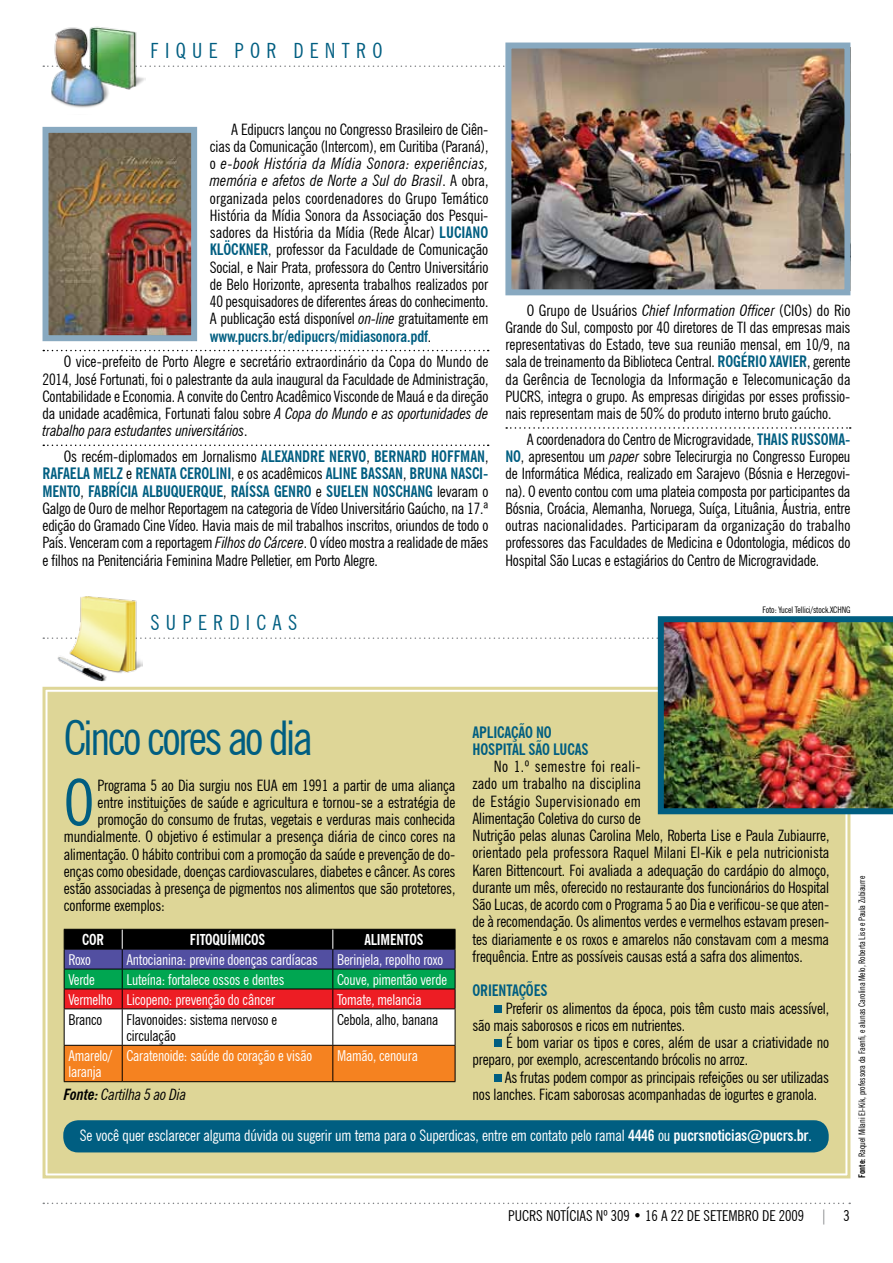
<style>
.page{position:relative;width:893px;height:1263px;background:#fff}
.page>*{position:absolute;margin:0;border:0;box-sizing:border-box;transform-origin:0 0}
.t1{font:condensed 63.45px "News Gothic BT";color:#005e81}
.t2{font:condensed 48px "News Gothic BT";letter-spacing:-.05em;color:#005e81}
.t3{font:condensed 21px "News Gothic BT";color:#005e81}
.t4{font:condensed 15.75px/17.2px "News Gothic BT";letter-spacing:-.01em;color:#000;text-align:justify}
.t5{font:condensed 15.75px "News Gothic BT";letter-spacing:-.01em;color:#fff}
.t6{font:700 condensed 15.75px "News Gothic BT";letter-spacing:-.01em;color:#005e81}
.t7{font:italic condensed 15.75px "News Gothic BT";letter-spacing:-.01em;color:#000}
.t8{font:condensed 15px/16.5px "News Gothic BT";letter-spacing:-.01em;color:#fff}
.t9{font:condensed 15px/16.5px "News Gothic BT";letter-spacing:-.01em;color:#000}
.t10{font:700 condensed 15px "News Gothic BT";letter-spacing:-.01em;color:#fff}
.t11{font:condensed 9px "News Gothic BT";letter-spacing:-.01em;color:#000}
.s1{font-style:italic}
.s2{font-weight:700;color:#005e81}
.s3{font-weight:700}
.s4{color:#808285}
</style>
<div class="page">
<svg style="left:42px;top:685px;width:810px;height:494px"></svg>
<div style="left:47px;top:691px;width:799px;height:483px;background:#ded697"></div>
<svg style="left:43px;top:350px;width:446px;height:1px"></svg>
<svg style="left:43px;top:445px;width:446px;height:1px"></svg>
<div style="left:63px;top:1120px;width:766px;height:32px;background:#005e81;border-radius:15px"></div>
<svg style="left:506px;top:427px;width:345px;height:2px"></svg>
<svg style="left:43px;top:65px;width:462px;height:2px"></svg>
<svg style="left:43px;top:637px;width:615px;height:2px"></svg>
<img style="left:49px;top:26px;width:96px;height:82px">
<img style="left:56px;top:596px;width:86px;height:86px">
<svg style="left:43px;top:1202px;width:807px;height:2px"></svg>
<img style="left:658px;top:616px;width:235px;height:198px">
<svg style="left:64px;top:929px;width:392px;height:153px"></svg>
<div style="left:494px;top:1005px;width:8px;height:8px;background:#005e81"></div>
<div style="left:494px;top:1039px;width:8px;height:8px;background:#005e81"></div>
<div style="left:494px;top:1074px;width:8px;height:8px;background:#005e81"></div>
<img style="left:42px;top:126px;width:156px;height:216px">
<img style="left:512px;top:50px;width:331px;height:238px">
<div style="left:505px;top:43px;width:345px;height:252px;border:6px solid #88a9c0"></div>
<h3 class="t3" style="left:43px;top:38px;width:33px">fi</h3>
<h3 class="t3" style="left:176px;top:38px;width:30px">q ue</h3>
<h3 class="t3" style="left:235px;top:38px;width:15px">por</h3>
<h3 class="t3" style="left:293px;top:38px;width:16px">dentro</h3>
<p class="t4" style="left:210px;top:120px;width:280px;text-indent:21px">A Edipucrs lançou no Congresso Brasileiro de Ciên&shy;cias da Comunicação (Intercom), em Curitiba (Paraná), o <span class="s1">e-book História da Mídia Sonora: experiências, memória e afetos de Norte a Sul do Brasil</span>. A obra, organizada pelos coordenadores do Grupo Temático História da Mídia Sonora da Associação dos Pesqui&shy;sadores da História da Mídia (Rede Alcar) <span class="s2">LUCIANO KLÖCKNER</span>, professor da Faculdade de Comunicação Social, e Nair Prata, professora do Centro Universitário de Belo Horizonte, apresenta trabalhos realizados por 40 pesquisadores de diferentes áreas do conhecimento.<br>A publicação está disponível <span class="s1">on-line</span> gratuitamente em <span class="s2">www.pucrs.br/edipucrs/midiasonora.pdf</span>.</p>
<p class="t4" style="left:42px;top:353px;width:448px;text-indent:21px">O vice-prefeito de Porto Alegre e secretário extraordinário da Copa do Mundo de 2014, José Fortunati, foi o palestrante da aula inaugural da Faculdade de Administração, Contabilidade e Economia. A convite do Centro Acadêmico Visconde de Mauá e da direção da unidade acadêmica, Fortunati falou sobre <span class="s1">A Copa do Mundo e as oportunidades de trabalho para estudantes universitários</span>.</p>
<p class="t4" style="left:42px;top:448px;width:447px;text-indent:21px">Os recém-diplomados em Jornalismo <span class="s2">ALEXANDRE NERVO</span>, <span class="s2">BERNARD HOFFMAN</span>, <span class="s2">RAFAELA MELZ</span> e <span class="s2">RENATA CEROLINI</span>, e os acadêmicos <span class="s2">ALINE BASSAN</span>, <span class="s2">BRUNA NASCI-MENTO</span>, <span class="s2">FABRÍCIA ALBUQUERQUE</span>, <span class="s2">RAÍSSA GENRO</span> e <span class="s2">SUELEN NOSCHANG</span> levaram o Galgo de Ouro de melhor Reportagem na categoria de Vídeo Universitário Gaúcho, na 17.ª edição do Gramado Cine Vídeo. Havia mais de mil trabalhos inscritos, oriundos de todo o País. Venceram com a reportagem <span class="s1">Filhos do Cárcere</span>. O vídeo mostra a realidade de mães e filhos na Penitenciária Feminina Madre Pelletier, em Porto Alegre.</p>
<h3 class="t3" style="left:43px;top:610px;width:23px">superdicas</h3>
<p class="t4" style="left:505px;top:301px;width:347px;text-indent:21px">O Grupo de Usuários <span class="s1">Chief Information Officer</span> (CIOs) do Rio Grande do Sul, composto por 40 diretores de TI das empresas mais representativas do Estado, teve sua reunião mensal, em 10/9, na sala de treinamento da Biblioteca Central. <span class="s2">ROGÉRIO XAVIER</span>, gerente da Gerência de Tecnologia da Informação e Telecomunicação da PUCRS, integra o grupo. As empresas dirigidas por esses profissio&shy;nais representam mais de 50% do produto interno bruto gaúcho.</p>
<p class="t4" style="left:505px;top:430px;width:347px;text-indent:21px">A coordenadora do Centro de Microgravidade, <span class="s2">THAIS RUSSOMA-NO</span>, apresentou um <span class="s1">paper</span> sobre Telecirurgia no Congresso Europeu de Informática Médica, realizado em Sarajevo (Bósnia e Herzegovi&shy;na). O evento contou com uma plateia composta por participantes da Bósnia, Croácia, Alemanha, Noruega, Suíça, Lituânia, Áustria, entre outras nacionalidades. Participaram da organização do trabalho professores das Faculdades de Medicina e Odontologia, médicos do Hospital São Lucas e estagiários do Centro de Microgravidade.</p>
<p class="t11" style="left:762px;top:604px;width:89px">Foto: Yucel Tellici/stock.XCHNG</p>
<h2 class="t2" style="left:64px;top:708px;width:250px">Cinco cores ao dia</h2>
<h1 class="t1" style="left:64px;top:764px;width:32px">O</h1>
<p class="t4" style="left:97px;top:776px;width:359px">Programa 5 ao Dia surgiu nos EUA em 1991 a partir de uma aliança</p>
<p class="t4" style="left:97px;top:793px;width:359px">entre instituições de saúde e agricultura e tornou-se a estratégia de</p>
<p class="t4" style="left:97px;top:811px;width:359px">promoção do consumo de frutas, vegetais e verduras mais conhecida</p>
<p class="t4" style="left:64px;top:828px;width:393px">mundialmente. O objetivo é estimular a presença diária de cinco cores na</p>
<p class="t4" style="left:64px;top:845px;width:393px">alimentação. O hábito contribui com a promoção da saúde e prevenção de do-</p>
<p class="t4" style="left:64px;top:862px;width:393px">enças como obesidade, doenças cardiovasculares, diabetes e câncer. As cores</p>
<p class="t4" style="left:64px;top:880px;width:393px">estão associadas à presença de pigmentos nos alimentos que são protetores,</p>
<p class="t4" style="left:64px;top:897px;width:103px">conforme exemplos:</p>
<p class="t10" style="left:82px;top:930px;width:23px">Cor</p>
<p class="t10" style="left:190px;top:930px;width:76px">Fitoquímicos</p>
<p class="t10" style="left:364px;top:930px;width:60px">Ali mentos</p>
<p class="t8" style="left:68px;top:951px;width:24px">Roxo</p>
<p class="t8" style="left:126px;top:951px;width:193px">Antocianina: previne doenças cardíacas</p>
<p class="t8" style="left:337px;top:951px;width:108px">Berinjela, repolho roxo</p>
<p class="t8" style="left:68px;top:971px;width:28px">Verde</p>
<p class="t8" style="left:126px;top:971px;width:159px">Luteína: fortalece ossos e dentes</p>
<p class="t8" style="left:337px;top:971px;width:111px">Couve, pimentão verde</p>
<p class="t8" style="left:68px;top:991px;width:208px">Vermelho Licopeno: prevenção do câncer</p>
<p class="t8" style="left:337px;top:991px;width:86px">Tomate, melancia</p>
<p class="t9" style="left:68px;top:1011px;width:35px">Branco</p>
<p class="t9" style="left:126px;top:1011px;width:152px">Flavonoides: sistema nervoso e circulação</p>
<p class="t9" style="left:337px;top:1011px;width:103px">Cebola, alho, banana</p>
<p class="t8" style="left:68px;top:1047px;width:45px">Amarelo/ laranja</p>
<p class="t8" style="left:126px;top:1047px;width:187px">Caratenoide: saúde do coração e visão</p>
<p class="t8" style="left:337px;top:1047px;width:82px">Mamão, cenoura</p>
<p class="t6" style="left:472px;top:722px;width:14px">Aplica</p>
<p class="t6" style="left:511px;top:722px;width:42px">ção no</p>
<p class="t6" style="left:472px;top:739px;width:23px">Hospital</p>
<p class="t6" style="left:529px;top:739px;width:39px">São Lucas</p>
<p class="t4" style="left:472px;top:758px;width:358px;text-align:left;text-indent:21px">No 1.º semestre foi reali-<br>zado um trabalho na disciplina<br>de Estágio Supervisionado em<br>Alimentação Coletiva do curso de<br>Nutrição pelas alunas Carolina Melo, Roberta Lise e Paula Zubiaurre, orientado pela professora Raquel Milani El-Kik e pela nutricionista Karen Bittencourt. Foi avaliada a adequação do cardápio do almoço, durante um mês, oferecido no restaurante dos funcionários do Hospital São Lucas, de acordo com o Programa 5 ao Dia e verificou-se que aten&shy;de à recomendação. Os alimentos verdes e vermelhos estavam presen&shy;tes diariamente e os roxos e amarelos não constavam com a mesma frequência. Entre as possíveis causas está a safra dos alimentos.</p>
<p class="t6" style="left:472px;top:981px;width:75px">Orientações</p>
<p class="t4" style="left:472px;top:999px;width:358px;text-indent:33px">Preferir os alimentos da época, pois têm custo mais acessível, são mais saborosos e ricos em nutrientes.</p>
<p class="t4" style="left:472px;top:1034px;width:358px;text-indent:34px">É bom variar os tipos e cores, além de usar a criatividade no preparo, por exemplo, acrescentando brócolis no arroz.</p>
<p class="t4" style="left:505px;top:1068px;width:326px">As frutas podem compor as principais refeições ou ser utilizadas</p>
<p class="t7" style="left:64px;top:1085px;width:124px"><span class="s3">Fonte:</span> Cartilha 5 ao Dia</p>
<p class="t4" style="left:472px;top:1085px;width:346px">nos lanches. Ficam saborosas acompanhadas de iogurtes e granola.</p>
<p class="t5" style="left:80px;top:1125px;width:733px">Se você quer esclarecer alguma dúvida ou sugerir um tema para o Superdicas, entre em contato pelo ramal <span class="s3">4446</span> ou <span class="s3">pucrsnoticias@pucrs.br</span>.</p>
<p class="t11" style="left:857px;top:1178px;width:303px;rotate:-90deg"><span class="s3">Fonte:</span> Raquel Milani El-Kik, professora da Faenfi, e alunas Carolina Melo, Roberta Lise e Paula Zubiaurre</p>
<p class="t9" style="left:508px;top:1207px;width:204px">PUCRS NOTÍCIAS Nº 309 • 16 a 22 de setembro</p>
<p class="t9" style="left:762px;top:1207px;width:89px">de 2009 <span class="s4">|</span> 3</p>
</div>
